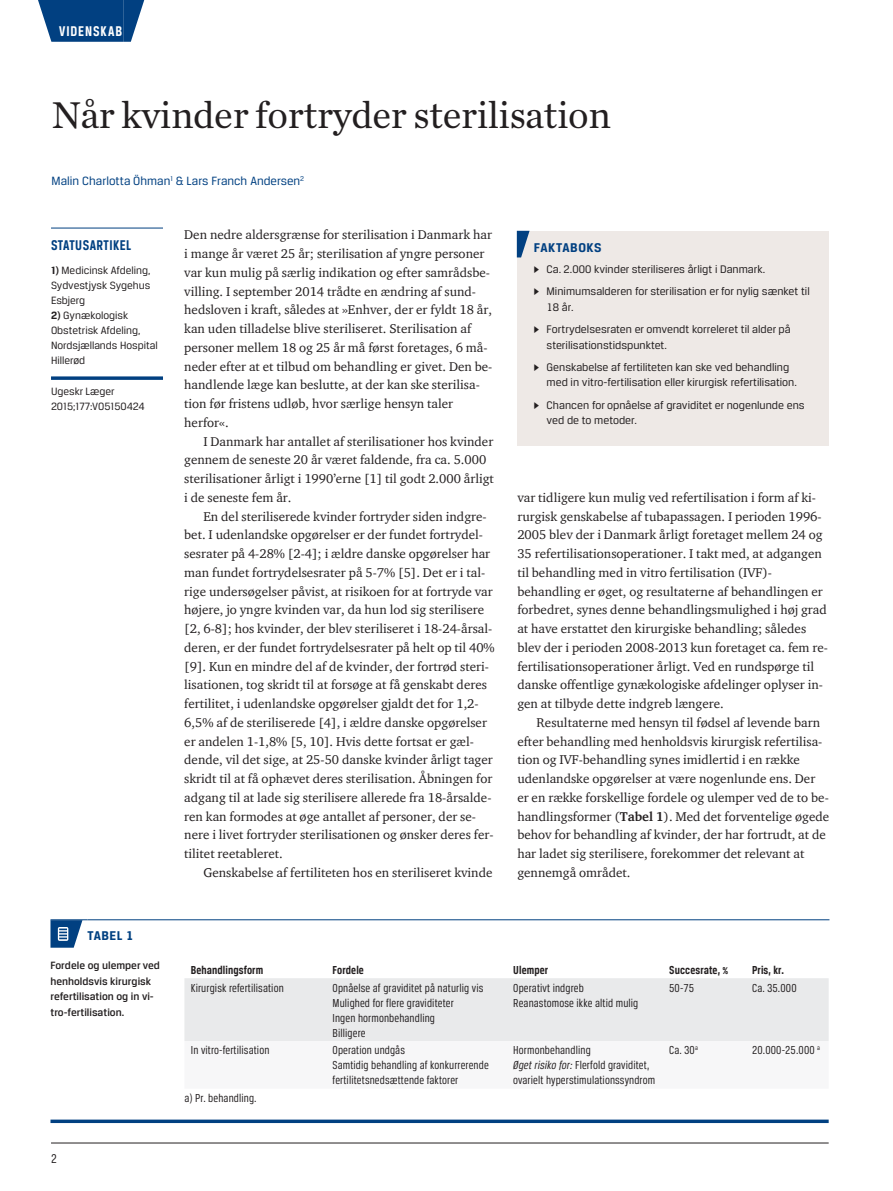
<style>
.page{position:relative;width:893px;height:1191px;background:#fff}
.page>*{position:absolute;margin:0;border:0;box-sizing:border-box;transform-origin:0 0}
.t1{font:39px "Chronicle Text G1";letter-spacing:-.01em;color:#231f20}
.t2{font:700 15px "Breuer Condensed";letter-spacing:.03em;color:#014081}
.t3{font:700 15px "Breuer Condensed";letter-spacing:.065em;color:#fff}
.t4{font:700 13.5px "Breuer Text";letter-spacing:.035em;color:#014081}
.t5{font:13.5px "Breuer Condensed";color:#231f20}
.t6{font:13.05px/18.8px "ITC Charter Com";color:#231f20}
.t7{font:12.75px "Breuer Text";color:#014081}
.t8{font:12.3px/15px "Breuer Condensed";letter-spacing:.01em;color:#231f20}
.t9{font:700 12.3px "Breuer Condensed";letter-spacing:.01em;color:#231f20}
.t10{font:11.7px/22px "Breuer Text";color:#231f20}
.t11{font:11.25px/15px "Breuer Text";color:#231f20}
.t12{font:500 11.25px/15.8px "Breuer Text";color:#231f20}
.s1{font-weight:700}
.s2{font-family:"Greta Text"}
.s3{font-style:italic}
</style>
<div class="page">
<hr style="left:51px;top:1142px;width:778px;height:1px;background:#231f20">
<div style="left:59px;top:0;width:64px;height:42px;background:#014081"></div>
<svg style="left:38px;top:0;width:21px;height:42px"></svg>
<svg style="left:123px;top:0;width:21px;height:42px"></svg>
<hr style="left:51px;top:228px;width:112px;height:1px;background:#014081">
<svg style="left:51px;top:376px;width:112px;height:4px"></svg>
<div style="left:517px;top:231px;width:312px;height:214px;background:#eee9e6"></div>
<svg style="left:517px;top:231px;width:13px;height:26px"></svg>
<hr style="left:50px;top:919px;width:37px;height:1px;background:#014081">
<hr style="left:87px;top:919px;width:742px;height:1px;background:#014081">
<svg style="left:50px;top:920px;width:32px;height:27px"></svg>
<div style="left:184px;top:978px;width:645px;height:63px;background:#e9eaeb"></div>
<svg style="left:50px;top:1119px;width:779px;height:4px;background:#265c93"></svg>
<p class="t3" style="left:59px;top:23px;width:65px">Videnskab</p>
<h1 class="t1" style="left:52px;top:86px;width:561px">Når kvinder fortryder sterilisation</h1>
<p class="t7" style="left:52px;top:174px;width:254px">Malin Charlotta Öhman<sup>1</sup> &amp; Lars Franch Andersen<sup>2</sup></p>
<p class="t2" style="left:51px;top:236px;width:82px">STATUSARTIKEL</p>
<p class="t11" style="left:51px;top:262px;width:101px;text-align:justify"><span class="s1">1)</span> Medicinsk Afdeling, Sydvestjysk Sygehus Esbjerg</p>
<p class="t11" style="left:51px;top:307px;width:108px"><span class="s1">2)</span> Gynækologisk<br>Obstetrisk Afdeling,<br>Nordsjællands Hospital<br>Hillerød</p>
<p class="t11" style="left:51px;top:383px;width:95px">Ugeskr Læger<br>2015;177:V05150424</p>
<p class="t6" style="left:184px;top:225px;width:310px">Den nedre aldersgrænse for sterilisation i Danmark har i mange år været 25 år; sterilisation af yngre personer var kun mulig på særlig indikation og efter samrådsbe&shy;villing. I september 2014 trådte en ændring af sund&shy;hedsloven i kraft, således at »Enhver, der er fyldt 18 år, kan uden tilladelse blive steriliseret. Sterilisation af personer mellem 18 og 25 år må først foretages, 6 må&shy;neder efter at et tilbud om behandling er givet. Den be&shy;handlende læge kan beslutte, at der kan ske sterilisa&shy;tion før fristens udløb, hvor særlige hensyn taler herfor«.</p>
<p class="t6" style="left:184px;top:431px;width:311px;text-indent:19px">I Danmark har antallet af sterilisationer hos kvinder gennem de seneste 20 år været faldende, fra ca. 5.000 sterilisationer årligt i 1990’erne [1] til godt 2.000 årligt i de seneste fem år.</p>
<p class="t6" style="left:184px;top:506px;width:312px;text-indent:19px">En del steriliserede kvinder fortryder siden indgre&shy;bet. I udenlandske opgørelser er der fundet fortrydel&shy;sesrater på 4-28% [2-4]; i ældre danske opgørelser har man fundet fortrydelsesrater på 5-7% [5]. Det er i tal&shy;rige undersøgelser påvist, at risikoen for at fortryde var højere, jo yngre kvinden var, da hun lod sig sterilisere [2, 6-8]; hos kvinder, der blev steriliseret i 18-24-årsal&shy;deren, er der fundet fortrydelsesrater på helt op til 40% [9]. Kun en mindre del af de kvinder, der fortrød steri&shy;lisationen, tog skridt til at forsøge at få genskabt deres fertilitet, i udenlandske opgørelser gjaldt det for 1,2- 6,5% af de steriliserede [4], i ældre danske opgørelser er andelen 1-1,8% [5, 10]. Hvis dette fortsat er gæl&shy;dende, vil det sige, at 25-50 danske kvinder årligt tager skridt til at få ophævet deres sterilisation. Åbningen for adgang til at lade sig sterilisere allerede fra 18-årsalde&shy;ren kan formodes at øge antallet af personer, der se&shy;nere i livet fortryder sterilisationen og ønsker deres fer&shy;tilitet reetableret.</p>
<p class="t6" style="left:203px;top:863px;width:291px">Genskabelse af fertiliteten hos en steriliseret kvinde</p>
<p class="t4" style="left:534px;top:240px;width:69px">FAKTABOKS</p>
<p class="t10" style="left:534px;top:258px;width:277px"><span class="s2">▶</span> Ca. 2.000 kvinder steriliseres årligt i Danmark.<br><span class="s2">▶</span> Minimumsalderen for sterilisation er for nylig sænket til</p>
<p class="t10" style="left:534px;top:295px;width:258px;text-indent:13px">18 år.<br><span class="s2">▶</span> Fortrydelsesraten er omvendt korreleret til alder på</p>
<p class="t10" style="left:534px;top:333px;width:257px;text-indent:13px">sterilisationstidspunktet.<br><span class="s2">▶</span> Genskabelse af fertiliteten kan ske ved behandling</p>
<p class="t10" style="left:534px;top:371px;width:272px;text-align:center">med in vitro-fertilisation eller kirurgisk refertilisation.<br><span class="s2">▶</span> Chancen for opnåelse af graviditet er nogenlunde ens</p>
<p class="t10" style="left:547px;top:409px;width:92px">ved de to metoder.</p>
<p class="t6" style="left:517px;top:488px;width:312px">var tidligere kun mulig ved refertilisation i form af ki&shy;rurgisk genskabelse af tubapassagen. I perioden 1996- 2005 blev der i Danmark årligt foretaget mellem 24 og 35 refertilisationsoperationer. I takt med, at adgangen til behandling med in vitro fertilisation (IVF)- behandling er øget, og resultaterne af behandlingen er forbedret, synes denne behandlingsmulighed i høj grad at have erstattet den kirurgiske behandling; således blev der i perioden 2008-2013 kun foretaget ca. fem re&shy;fertilisationsoperationer årligt. Ved en rundspørge til danske offentlige gynækologiske afdelinger oplyser in&shy;gen at tilbyde dette indgreb længere.</p>
<p class="t6" style="left:517px;top:713px;width:313px;text-indent:19px">Resultaterne med hensyn til fødsel af levende barn efter behandling med henholdsvis kirurgisk refertilisa&shy;tion og IVF-behandling synes imidlertid i en række udenlandske opgørelser at være nogenlunde ens. Der er en række forskellige fordele og ulemper ved de to be&shy;handlingsformer (<span class="s1">Tabel 1</span>). Med det forventelige øgede behov for behandling af kvinder, der har fortrudt, at de har ladet sig sterilisere, forekommer det relevant at gennemgå området.</p>
<p class="t4" style="left:87px;top:928px;width:48px">TABEL 1</p>
<p class="t12" style="left:50px;top:957px;width:111px">Fordele og ulemper ved henholdsvis kirurgisk refertilisation og in vi&shy;tro-fertilisation.</p>
<p class="t9" style="left:191px;top:963px;width:74px">Behandlingsform</p>
<p class="t9" style="left:333px;top:963px;width:33px">Fordele</p>
<p class="t9" style="left:513px;top:963px;width:37px">Ulemper</p>
<p class="t9" style="left:669px;top:963px;width:61px">Succesrate, %</p>
<p class="t9" style="left:752px;top:963px;width:33px">Pris, kr.</p>
<p class="t8" style="left:191px;top:980px;width:94px">Kirurgisk refertilisation</p>
<p class="t8" style="left:333px;top:980px;width:152px">Opnåelse af graviditet på naturlig vis<br>Mulighed for flere graviditeter<br>Ingen hormonbehandling<br>Billigere</p>
<p class="t8" style="left:513px;top:980px;width:127px">Operativt indgreb<br>Reanastomose ikke altid mulig</p>
<p class="t8" style="left:669px;top:980px;width:27px">50-75</p>
<p class="t8" style="left:752px;top:980px;width:46px">Ca. 35.000</p>
<p class="t8" style="left:191px;top:1042px;width:80px">In vitro-fertilisation</p>
<p class="t8" style="left:333px;top:1042px;width:158px">Operation undgås<br>Samtidig behandling af konkurrerende fertilitetsnedsættende faktorer</p>
<p class="t8" style="left:513px;top:1042px;width:143px">Hormonbehandling<br><span class="s3">Øget risiko for:</span> Flerfold graviditet, ovarielt hyperstimulationssyndrom</p>
<p class="t8" style="left:669px;top:1042px;width:30px">Ca. 30<sup>a</sup></p>
<p class="t8" style="left:752px;top:1042px;width:70px">20.000-25.000 <sup>a</sup></p>
<p class="t8" style="left:184px;top:1090px;width:74px">a) Pr. behandling.</p>
<p class="t5" style="left:51px;top:1150px;width:7px">2</p>
</div>
